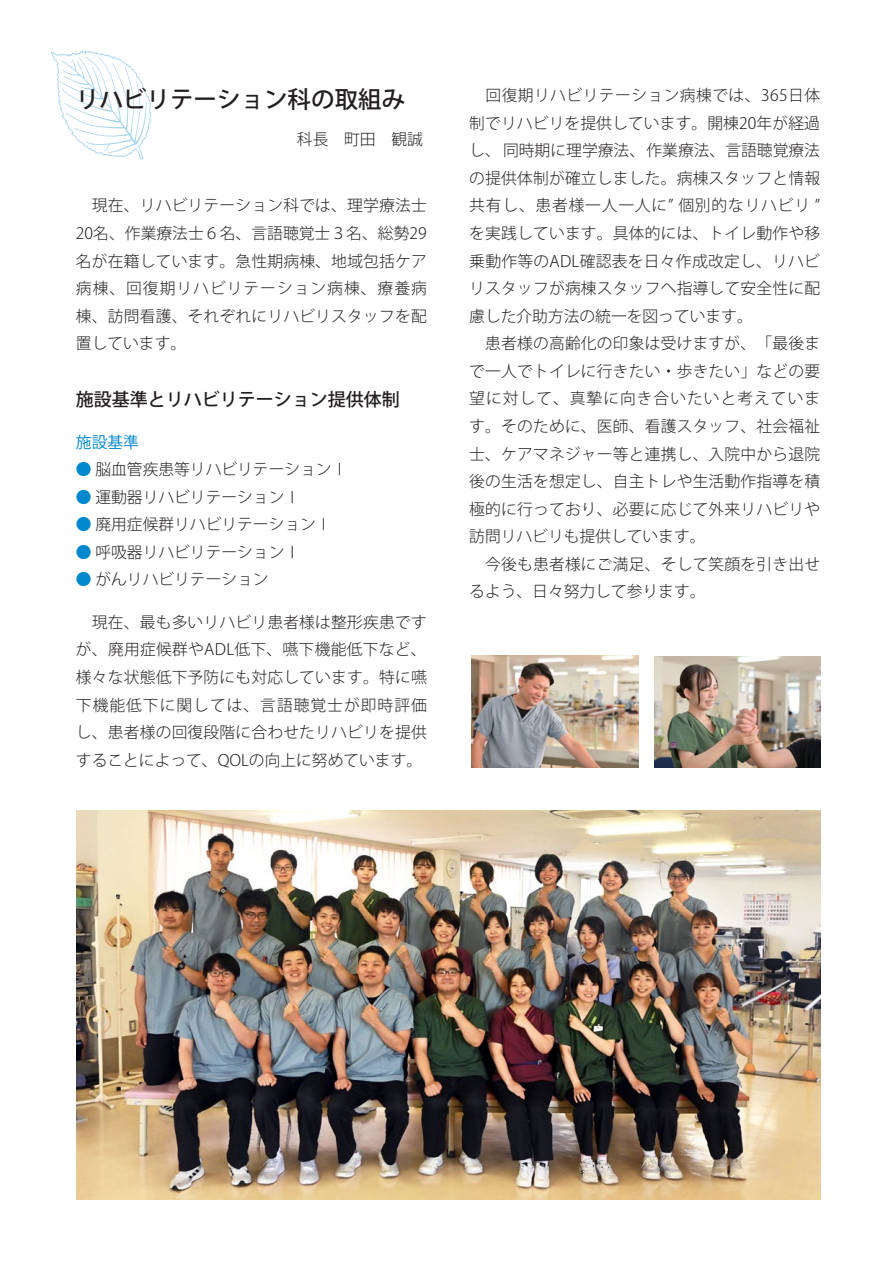
<style>
.page{position:relative;width:893px;height:1263px;background:#fff}
.page>*{position:absolute;margin:0;border:0;box-sizing:border-box;transform-origin:0 0}
.t1{font:500 23.55px "Koz Go Pro";color:#231f20}
.t2{font:500 18px "Koz Go Pro";color:#231f20}
.t3{font:300 15.75px/27.6px "Koz Go Pro";letter-spacing:.015em;color:#231f20;text-align:justify}
.t4{font:15.75px "Koz Go Pro";color:#0088ce}
.s1{color:#0088ce}
</style>
<div class="page">
<svg style="left:51px;top:51px;width:100px;height:108px"></svg>
<img style="left:77px;top:810px;width:744px;height:389px">
<img style="left:471px;top:656px;width:167px;height:111px">
<img style="left:654px;top:656px;width:167px;height:111px">
<h1 class="t1" style="left:76px;top:84px;width:331px">リハビリテーション科の取組み</h1>
<p class="t3" style="left:297px;top:126px;width:127px">科長　町田　観誠</p>
<p class="t3" style="left:76px;top:192px;width:352px">　現在、リハビリテーション科では、理学療法士20名、作業療法士６名、言語聴覚士３名、総勢29名が在籍しています。急性期病棟、地域包括ケア病棟、回復期リハビリテーション病棟、療養病棟、訪問看護、それぞれにリハビリスタッフを配置しています。</p>
<p class="t2" style="left:76px;top:388px;width:325px">施設基準とリハビリテーション提供体制</p>
<p class="t4" style="left:76px;top:431px;width:64px">施設基準</p>
<p class="t3" style="left:76px;top:456px;width:273px"><span class="s1">●</span> 脳血管疾患等リハビリテーションⅠ</p>
<p class="t3" style="left:76px;top:483px;width:226px"><span class="s1">●</span> 運動器リハビリテーションⅠ</p>
<p class="t3" style="left:76px;top:511px;width:257px"><span class="s1">●</span> 廃用症候群リハビリテーションⅠ</p>
<p class="t3" style="left:76px;top:538px;width:226px"><span class="s1">●</span> 呼吸器リハビリテーションⅠ</p>
<p class="t3" style="left:76px;top:566px;width:194px"><span class="s1">●</span> がんリハビリテーション</p>
<p class="t3" style="left:76px;top:608px;width:352px">　現在、最も多いリハビリ患者様は整形疾患ですが、廃用症候群やADL低下、嚥下機能低下など、様々な状態低下予防にも対応しています。特に嚥下機能低下に関しては、言語聴覚士が即時評価し、患者様の回復段階に合わせたリハビリを提供することによって、QOLの向上に努めています。</p>
<p class="t3" style="left:469px;top:82px;width:352px;text-align:left">　回復期リハビリテーション病棟では、365日体制でリハビリを提供しています。開棟20年が経過し、同時期に理学療法、作業療法、言語聴覚療法の提供体制が確立しました。病棟スタッフと情報共有し、患者様一人一人に” 個別的なリハビリ ”を実践しています。具体的には、トイレ動作や移乗動作等のADL確認表を日々作成改定し、リハビリスタッフが病棟スタッフへ指導して安全性に配慮した介助方法の統一を図っています。<br>　患者様の高齢化の印象は受けますが、「最後まで一人でトイレに行きたい・歩きたい」などの要望に対して、真摯に向き合いたいと考えています。そのために、医師、看護スタッフ、社会福祉士、ケアマネジャー等と連携し、入院中から退院後の生活を想定し、自主トレや生活動作指導を積極的に行っており、必要に応じて外来リハビリや訪問リハビリも提供しています。<br>　今後も患者様にご満足、そして笑顔を引き出せるよう、日々努力して参ります。</p>
</div>
